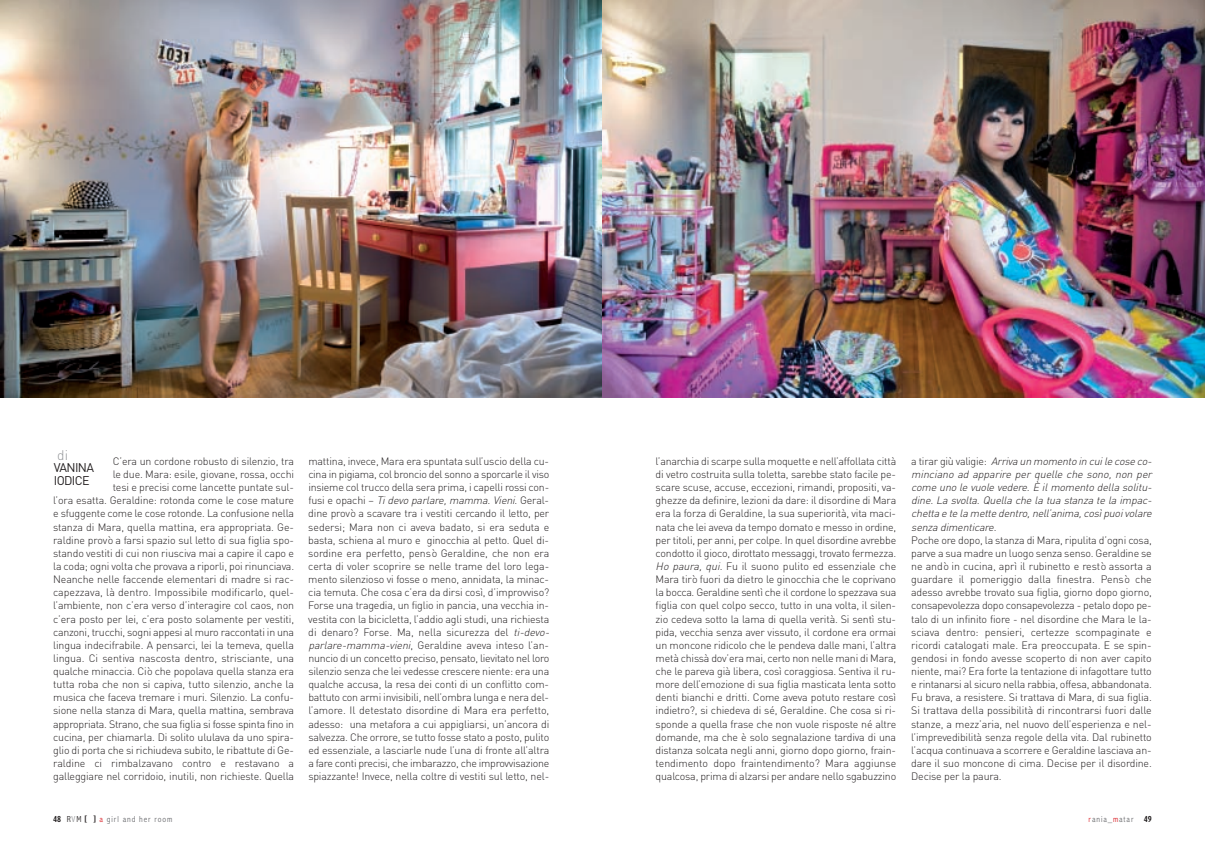
<style>
.page{position:relative;width:1205px;height:851px;background:#fff}
.page>*{position:absolute;margin:0;border:0;box-sizing:border-box;transform-origin:0 0}
.t1{font:300 13.75px "DIN";color:#939598}
.t2{font:12.5px/12.5px "DIN";letter-spacing:-.05em;color:#231f20}
.t3{font:300 10.62px/13.1px "DIN";letter-spacing:-.015em;color:#231f20}
.t4{font:300 condensed 8.75px "Abadi";letter-spacing:.1em;color:#6c6d70}
.s1{font-style:italic}
.s2{font-family:"Dax Condensed";font-weight:700;font-stretch:normal;color:#231f20}
.s3{color:#231f20}
.s4{color:#939598}
.s5{font-family:"Dax Condensed";font-weight:700;font-stretch:normal;font-size:7px;color:#231f20}
.s6{color:#da2128}
</style>
<div class="page">
<img style="left:0;top:0;width:602px;height:397px">
<img style="left:602px;top:0;width:602px;height:397px">
<p class="t1" style="left:57px;top:446px;width:12px">di</p>
<p class="t2" style="left:54px;top:461px;width:42px">VANINA<br>IODICE</p>
<p class="t3" style="left:53px;top:454px;width:242px;text-align:right">C’era un cordone robusto di silenzio, tra<br>le due. Mara: esile, giovane, rossa, occhi<br>tesi e precisi come lancette puntate sul-<br>l’ora esatta. Geraldine: rotonda come le cose mature e sfuggente come le cose rotonde. La confusione nella stanza di Mara, quella mattina, era appropriata. Ge&shy;raldine provò a farsi spazio sul letto di sua figlia spo&shy;stando vestiti di cui non riusciva mai a capire il capo e la coda; ogni volta che provava a riporli, poi rinunciava.<br>Neanche nelle faccende elementari di madre si rac&shy;capezzava, là dentro. Impossibile modificarlo, quel&shy;l’ambiente, non c’era verso d’interagire col caos, non c’era posto per lei, c’era posto solamente per vestiti, canzoni, trucchi, sogni appesi al muro raccontati in una lingua indecifrabile. A pensarci, lei la temeva, quella lingua. Ci sentiva nascosta dentro, strisciante, una qualche minaccia. Ciò che popolava quella stanza era tutta roba che non si capiva, tutto silenzio, anche la musica che faceva tremare i muri. Silenzio. La confu&shy;sione nella stanza di Mara, quella mattina, sembrava appropriata. Strano, che sua figlia si fosse spinta fino in cucina, per chiamarla. Di solito ululava da uno spira&shy;glio di porta che si richiudeva subito, le ribattute di Ge&shy;raldine ci rimbalzavano contro e restavano a galleggiare nel corridoio, inutili, non richieste. Quella</p>
<p class="t3" style="left:308px;top:454px;width:245px">mattina, invece, Mara era spuntata sull’uscio della cu&shy;cina in pigiama, col broncio del sonno a sporcarle il viso insieme col trucco della sera prima, i capelli rossi con&shy;fusi e opachi – <span class="s1">Tidevoparlare,mamma.Vieni</span>. Geral&shy;dine provò a scavare tra i vestiti cercando il letto, per sedersi; Mara non ci aveva badato, si era seduta e basta, schiena al muro e ginocchia al petto. Quel di&shy;sordine era perfetto, pensò Geraldine, che non era certa di voler scoprire se nelle trame del loro lega&shy;mento silenzioso vi fosse o meno, annidata, la minac&shy;cia temuta. Che cosa c’era da dirsi così, d’improvviso?<br>Forse una tragedia, un figlio in pancia, una vecchia in&shy;vestita con la bicicletta, l’addio agli studi, una richiesta di denaro? Forse. Ma, nella sicurezza del <span class="s1">ti-devo&shy;parlare-mamma-vieni</span>, Geraldine aveva inteso l’an&shy;nuncio di un concetto preciso, pensato, lievitato nel loro silenzio senza che lei vedesse crescere niente: era una qualche accusa, la resa dei conti di un conflitto com&shy;battuto con armi invisibili, nell’ombra lunga e nera del&shy;l’amore. Il detestato disordine di Mara era perfetto, adesso: una metafora a cui appigliarsi, un’ancora di salvezza. Che orrore, se tutto fosse stato a posto, pulito ed essenziale, a lasciarle nude l’una di fronte all’altra a fare conti precisi, che imbarazzo, che improvvisazione spiazzante! Invece, nella coltre di vestiti sul letto, nel-</p>
<p class="t3" style="left:656px;top:454px;width:242px;text-align:justify">l’anarchia di scarpe sulla moquette e nell’affollata città di vetro costruita sulla toletta, sarebbe stato facile pe&shy;scare scuse, accuse, eccezioni, rimandi, propositi, va&shy;ghezze da definire, lezioni da dare: il disordine di Mara era la forza di Geraldine, la sua superiorità, vita maci&shy;nata che lei aveva da tempo domato e messo in ordine, per titoli, per anni, per colpe. In quel disordine avrebbe condotto il gioco, dirottato messaggi, trovato fermezza.<br><span class="s1">Hopaura,qui</span>. Fu il suono pulito ed essenziale che Mara tirò fuori da dietro le ginocchia che le coprivano la bocca. Geraldine sentì che il cordone lo spezzava sua figlia con quel colpo secco, tutto in una volta, il silen&shy;zio cedeva sotto la lama di quella verità. Si sentì stu&shy;pida, vecchia senza aver vissuto, il cordone era ormai un moncone ridicolo che le pendeva dalle mani, l’altra metà chissà dov’era mai, certo non nelle mani di Mara, che le pareva già libera, così coraggiosa. Sentiva il ru&shy;more dell’emozione di sua figlia masticata lenta sotto denti bianchi e dritti. Come aveva potuto restare così indietro?, si chiedeva di sé, Geraldine. Che cosa si ri&shy;sponde a quella frase che non vuole risposte né altre domande, ma che è solo segnalazione tardiva di una distanza solcata negli anni, giorno dopo giorno, frain&shy;tendimento dopo fraintendimento? Mara aggiunse qualcosa, prima di alzarsi per andare nello sgabuzzino</p>
<p class="t3" style="left:911px;top:454px;width:245px">a tirar giù valigie: <span class="s1">Arrivaunmomentoincuilecoseco&shy;minciano ad apparire per quelle che sono, non per come uno le vuole vedere. È il momento della solitu&shy;dine. La svolta. Quella che la tua stanza te la impac&shy;chetta e te la mette dentro, nell’anima, così puoi volare senza dimenticare</span>.<br>Poche ore dopo, la stanza di Mara, ripulita d’ogni cosa, parve a sua madre un luogo senza senso. Geraldine se ne andò in cucina, aprì il rubinetto e restò assorta a guardare il pomeriggio dalla finestra. Pensò che adesso avrebbe trovato sua figlia, giorno dopo giorno, consapevolezza dopo consapevolezza - petalo dopo pe&shy;talo di un infinito fiore - nel disordine che Mara le la&shy;sciava dentro: pensieri, certezze scompaginate e ricordi catalogati male. Era preoccupata. E se spin&shy;gendosi in fondo avesse scoperto di non aver capito niente, mai? Era forte la tentazione di infagottare tutto e rintanarsi al sicuro nella rabbia, offesa, abbandonata.<br>Fu brava, a resistere. Si trattava di Mara, di sua figlia.<br>Si trattava della possibilità di rincontrarsi fuori dalle stanze, a mezz’aria, nel nuovo dell’esperienza e nel&shy;l’imprevedibilità senza regole della vita. Dal rubinetto l’acqua continuava a scorrere e Geraldine lasciava an&shy;dare il suo moncone di cima. Decise per il disordine.<br>Decise per la paura.</p>
<p class="t4" style="left:53px;top:814px;width:121px"><span class="s2">48</span> <span class="s3">R</span><span class="s4">V</span><span class="s3">M</span> <span class="s5">[ ]</span> <span class="s6">a</span> girl and her room</p>
<p class="t4" style="left:1088px;top:814px;width:65px"><span class="s6">r</span>ania_<span class="s6">m</span>atar <span class="s2">49</span></p>
</div>
